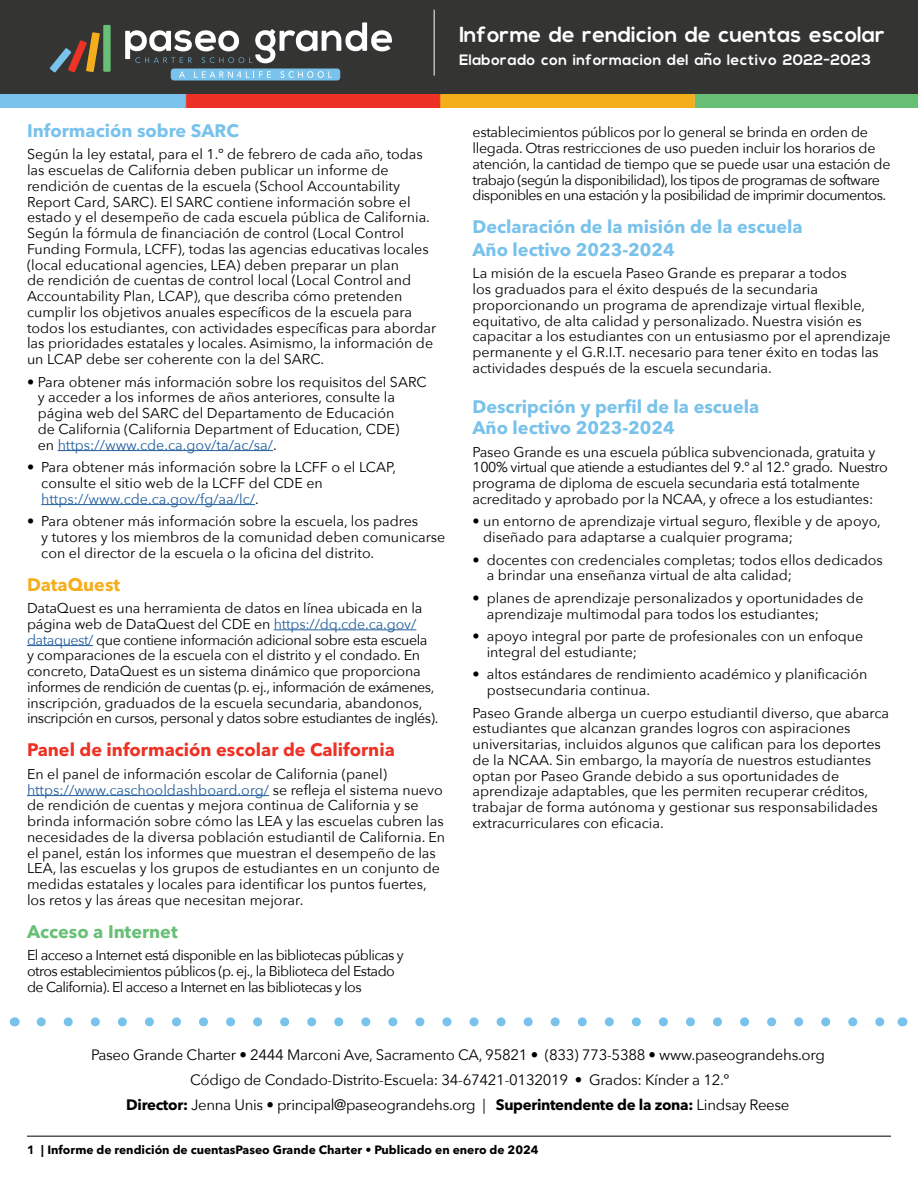
<style>
.page{position:relative;width:918px;height:1188px;background:#fff}
.page>*{position:absolute;margin:0;border:0;box-sizing:border-box;transform-origin:0 0}
.t1{font:700 21.75px "Life Type";letter-spacing:-.02em;color:#fff}
.t2{font:700 18px/22.5px "Avenir Next LT Pro";color:#78c2eb}
.t3{font:700 18px "Avenir Next LT Pro";color:#ed3125}
.t4{font:700 18px "Avenir Next LT Pro";color:#68bf76}
.t5{font:700 18px "Avenir Next LT Pro";color:#f5ae1c}
.t6{font:15px "Avenir Next";letter-spacing:-.02em;color:#000}
.t7{font:700 15px "Life Type";color:#fff}
.t8{font:14.25px/15.8px "Avenir Next";color:#000}
.t9{font:14.25px/15.8px "Avenir Next";letter-spacing:-.02em;color:#000}
.t10{font:14.25px/15.8px "Avenir Next";letter-spacing:-.04em;color:#000}
.t11{font:700 12px "Avenir Next LT Pro";color:#000}
.s1{color:#215e9e}
.s2{font-family:"Avenir Next LT Pro";font-weight:700}
.s3{font-family:"Avenir";font-weight:900}
</style>
<div class="page">
<hr style="left:27px;top:1136px;width:864px;height:1px;background:#000">
<hr style="left:58px;top:450px;width:215px;height:1px;background:#215e9e">
<hr style="left:41px;top:504px;width:214px;height:1px;background:#215e9e">
<hr style="left:274px;top:629px;width:142px;height:1px;background:#215e9e">
<hr style="left:27px;top:645px;width:66px;height:1px;background:#215e9e">
<hr style="left:27px;top:795px;width:242px;height:1px;background:#215e9e">
<div style="left:0;top:0;width:918px;height:108px;background:#343433"></div>
<img style="left:0;top:95px;width:918px;height:13px">
<div style="left:103px;top:25px;width:8px;height:47px;background:#68c077"></div>
<svg style="left:50px;top:32px;width:50px;height:41px"></svg>
<svg style="left:125px;top:22px;width:267px;height:41px"></svg>
<div style="left:171px;top:69px;width:169px;height:11px;background:#78c2eb;border-radius:3px"></div>
<svg style="left:179px;top:71px;width:6px;height:7px"></svg>
<svg style="left:194px;top:71px;width:77px;height:7px"></svg>
<svg style="left:280px;top:71px;width:52px;height:7px"></svg>
<hr style="left:434px;top:10px;width:1px;height:66px;background:#fff">
<svg style="left:41px;top:1017px;width:844px;height:9px"></svg>
<p class="t1" style="left:459px;top:17px;width:428px">Informe de rendición de cuentas escolar</p>
<p class="t7" style="left:459px;top:48px;width:414px">Elaborado con información del año lectivo 2022-2023</p>
<p class="t7" style="left:704px;top:42px;width:10px">~</p>
<p class="t2" style="left:27px;top:119px;width:214px">Información sobre SARC</p>
<p class="t8" style="left:27px;top:146px;width:411px">Según la ley estatal, para el 1.º de febrero de cada año, todas las escuelas de California deben publicar un informe de rendición de cuentas de la escuela (School Accountability Report Card, SARC). El SARC contiene información sobre el estado y el desempeño de cada escuela pública de California.<br>Según la fórmula de financiación de control (Local Control Funding Formula, LCFF), todas las agencias educativas locales (local educational agencies, LEA) deben preparar un plan<br>de rendición de cuentas de control local (Local Control and Accountability Plan, LCAP), que describa cómo pretenden cumplir los objetivos anuales específicos de la escuela para todos los estudiantes, con actividades específicas para abordar las prioridades estatales y locales. Asimismo, la información de un LCAP debe ser coherente con la del SARC.</p>
<p class="t8" style="left:38px;top:373px;width:391px;text-indent:-11px">• Para obtener más información sobre los requisitos del SARC y acceder a los informes de años anteriores, consulte la página web del SARC del Departamento de Educación<br>de California (California Department of Education, CDE)<br>en <span class="s1">https://www.cde.ca.gov/ta/ac/sa/</span>.</p>
<p class="t8" style="left:41px;top:459px;width:356px;text-indent:-14px">• Para obtener más información sobre la LCFF o el LCAP, consulte el sitio web de la LCFF del CDE en <span class="s1">https://www.cde.ca.gov/fg/aa/lc/</span>.</p>
<p class="t8" style="left:41px;top:513px;width:406px;text-indent:-14px">• Para obtener más información sobre la escuela, los padres<br>y tutores y los miembros de la comunidad deben comunicarse con el director de la escuela o la oficina del distrito.</p>
<p class="t5" style="left:27px;top:573px;width:95px">DataQuest</p>
<p class="t8" style="left:27px;top:600px;width:413px">DataQuest es una herramienta de datos en línea ubicada en la página web de DataQuest del CDE en <span class="s1">https://dq.cde.ca.gov/ dataquest/</span> que contiene información adicional sobre esta escuela<br>y comparaciones de la escuela con el distrito y el condado. En concreto, DataQuest es un sistema dinámico que proporciona informes de rendición de cuentas (p. ej., información de exámenes, inscripción, graduados de la escuela secundaria, abandonos, inscripción en cursos, personal y datos sobre estudiantes de inglés).</p>
<p class="t3" style="left:27px;top:739px;width:369px">Panel de información escolar de California</p>
<p class="t8" style="left:27px;top:765px;width:420px">En el panel de información escolar de California (panel) <span class="s1">https://www.caschooldashboard.org/</span> se refleja el sistema nuevo de rendición de cuentas y mejora continua de California y se brinda información sobre cómo las LEA y las escuelas cubren las necesidades de la diversa población estudiantil de California. En el panel, están los informes que muestran el desempeño de las LEA, las escuelas y los grupos de estudiantes en un conjunto de medidas estatales y locales para identificar los puntos fuertes, los retos y las áreas que necesitan mejorar.</p>
<p class="t4" style="left:27px;top:920px;width:152px">Acceso a Internet</p>
<p class="t10" style="left:27px;top:947px;width:378px">El acceso a Internet está disponible en las bibliotecas públicas y otros establecimientos públicos (p. ej., la Biblioteca del Estado de California). El acceso a Internet en las bibliotecas y los</p>
<p class="t9" style="left:472px;top:124px;width:419px">establecimientos públicos por lo general se brinda en orden de llegada. Otras restricciones de uso pueden incluir los horarios de atención, la cantidad de tiempo que se puede usar una estación de trabajo (según la disponibilidad), los tipos de programas de software disponibles en una estación y la posibilidad de imprimir documentos.</p>
<p class="t2" style="left:472px;top:216px;width:332px">Declaración de la misión de la escuela<br>Año lectivo 2023-2024</p>
<p class="t8" style="left:472px;top:265px;width:420px">La misión de la escuela Paseo Grande es preparar a todos<br>los graduados para el éxito después de la secundaria proporcionando un programa de aprendizaje virtual flexible, equitativo, de alta calidad y personalizado. Nuestra visión es capacitar a los estudiantes con un entusiasmo por el aprendizaje permanente y el G.R.I.T. necesario para tener éxito en todas las actividades después de la escuela secundaria.</p>
<p class="t2" style="left:472px;top:395px;width:288px;line-height:21.6px">Descripción y perfil de la escuela<br>Año lectivo 2023-2024</p>
<p class="t8" style="left:472px;top:443px;width:417px">Paseo Grande es una escuela pública subvencionada, gratuita y 100% virtual que atiende a estudiantes del 9.º al 12.º grado. Nuestro programa de diploma de escuela secundaria está totalmente acreditado y aprobado por la NCAA, y ofrece a los estudiantes:</p>
<p class="t8" style="left:483px;top:513px;width:399px;text-indent:-11px">• un entorno de aprendizaje virtual seguro, flexible y de apoyo, diseñado para adaptarse a cualquier programa;</p>
<p class="t8" style="left:487px;top:551px;width:398px;text-indent:-14px">• docentes con credenciales completas; todos ellos dedicados a brindar una enseñanza virtual de alta calidad;</p>
<p class="t8" style="left:487px;top:590px;width:378px;text-indent:-14px">• planes de aprendizaje personalizados y oportunidades de aprendizaje multimodal para todos los estudiantes;</p>
<p class="t8" style="left:487px;top:628px;width:378px;text-indent:-14px">• apoyo integral por parte de profesionales con un enfoque integral del estudiante;</p>
<p class="t8" style="left:487px;top:666px;width:382px;text-indent:-14px">• altos estándares de rendimiento académico y planificación postsecundaria continua.</p>
<p class="t8" style="left:472px;top:704px;width:418px">Paseo Grande alberga un cuerpo estudiantil diverso, que abarca estudiantes que alcanzan grandes logros con aspiraciones universitarias, incluidos algunos que califican para los deportes de la NCAA. Sin embargo, la mayoría de nuestros estudiantes optan por Paseo Grande debido a sus oportunidades de aprendizaje adaptables, que les permiten recuperar créditos, trabajar de forma autónoma y gestionar sus responsabilidades extracurriculares con eficacia.</p>
<p class="t6" style="left:91px;top:1043px;width:735px">Paseo Grande Charter • 2444 Marconi Ave, Sacramento CA, 95821 • (833) 773-5388 • www.paseograndehs.org</p>
<p class="t6" style="left:190px;top:1067px;width:541px">Código de Condado-Distrito-Escuela: 34-67421-0132019 • Grados: Kínder a 12.º</p>
<p class="t6" style="left:126px;top:1092px;width:665px"><span class="s2">Director:</span> Jenna Unis • principal@paseograndehs.org | <span class="s2">Superintendente de la zona:</span> Lindsay Reese</p>
<p class="t11" style="left:27px;top:1142px;width:513px"><span class="s3">1 |</span> Informe de rendición de cuentasPaseo Grande Charter • Publicado en enero de 2024</p>
</div>
